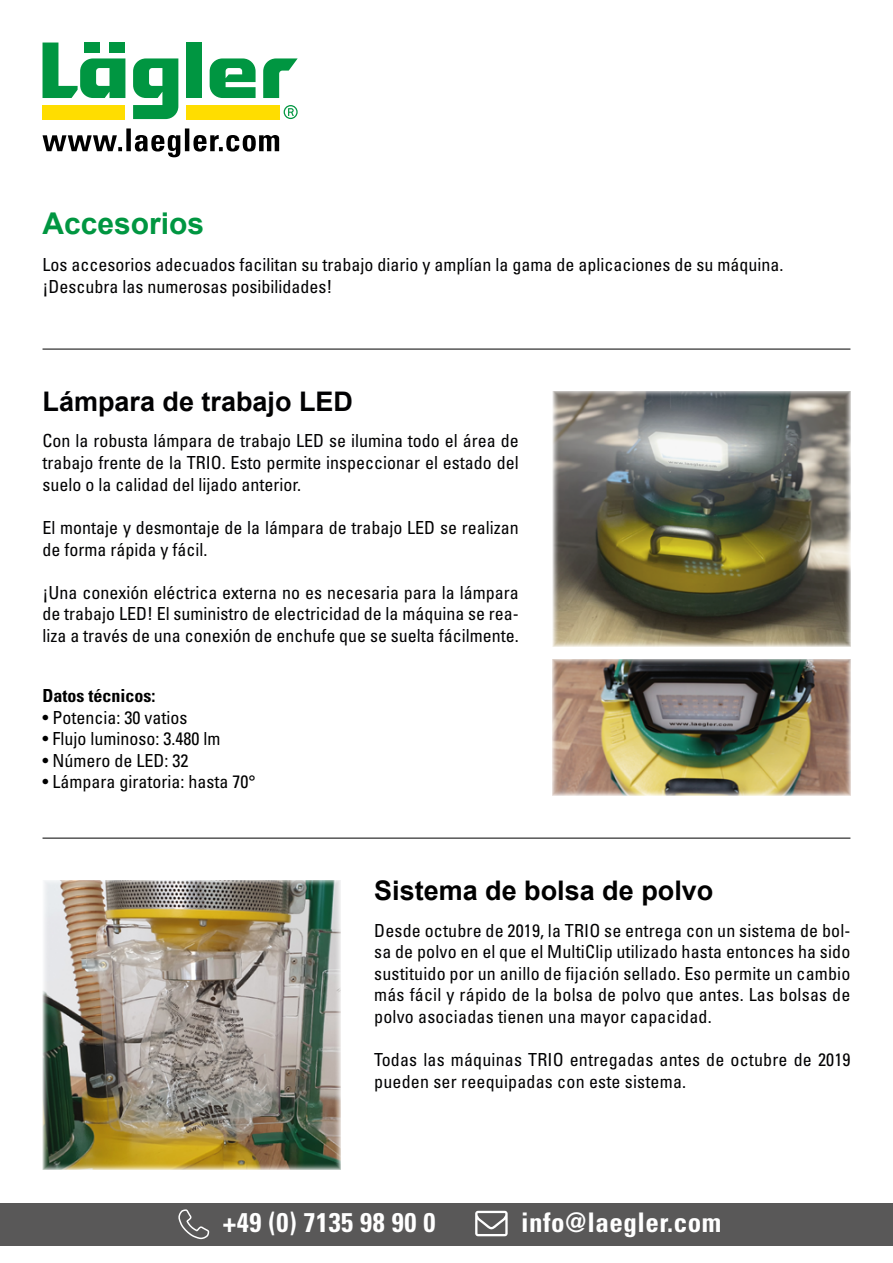
<style>
.page{position:relative;width:893px;height:1263px;background:#fff}
.page>*{position:absolute;margin:0;border:0;box-sizing:border-box;transform-origin:0 0}
.t1{font:700 30px "Arial";color:#009641}
.t2{font:700 condensed 27px "Univers LT Std";letter-spacing:.02em;color:#fff}
.t3{font:700 27px "Arial";color:#000}
.t4{font:700 27px "Arial";color:#020203}
.t5{font:condensed 18px/21.6px "Univers LT Pro";color:#020203;text-align:justify}
.t6{font:condensed 18px "Univers LT Pro";color:#000}
.t7{font:700 condensed 18px "Univers LT Pro";color:#000}
</style>
<div class="page">
<img style="left:553px;top:659px;width:297px;height:136px">
<img style="left:43px;top:880px;width:297px;height:289px">
<hr style="left:43px;top:838px;width:807px;height:1px;background:#000">
<hr style="left:43px;top:349px;width:807px;height:1px;background:#000">
<img style="left:553px;top:391px;width:297px;height:255px">
<div style="left:0;top:1203px;width:893px;height:43px;background:#595858"></div>
<svg style="left:178px;top:1209px;width:32px;height:31px"></svg>
<svg style="left:475px;top:1211px;width:33px;height:25px"></svg>
<div style="left:43px;top:105px;width:82px;height:14px;background:#fd0"></div>
<div style="left:186px;top:105px;width:93px;height:14px;background:#fd0"></div>
<svg style="left:263px;top:58px;width:35px;height:40px"></svg>
<svg style="left:210px;top:58px;width:46px;height:40px"></svg>
<div style="left:186px;top:43px;width:16px;height:55px;background:#009641"></div>
<svg style="left:133px;top:58px;width:45px;height:61px"></svg>
<svg style="left:43px;top:43px;width:82px;height:55px"></svg>
<svg style="left:284px;top:105px;width:14px;height:14px"></svg>
<svg style="left:43px;top:128px;width:236px;height:29px"></svg>
<h1 class="t1" style="left:43px;top:203px;width:163px">Accesorios</h1>
<p class="t5" style="left:43px;top:254px;width:742px">Los accesorios adecuados facilitan su trabajo diario y amplían la gama de aplicaciones de su máquina. ¡Descubra las numerosas posibilidades!</p>
<h2 class="t4" style="left:43px;top:382px;width:312px">Lámpara de trabajo LED</h2>
<p class="t5" style="left:43px;top:430px;width:478px">Con la robusta lámpara de trabajo LED se ilumina todo el área de trabajo frente de la TRIO. Esto permite inspeccionar el estado del suelo o la calidad del lijado anterior.</p>
<p class="t5" style="left:43px;top:516px;width:478px">El montaje y desmontaje de la lámpara de trabajo LED se realizan de forma rápida y fácil.</p>
<p class="t5" style="left:43px;top:581px;width:478px">¡Una conexión eléctrica externa no es necesaria para la lámpara de trabajo LED! El suministro de electricidad de la máquina se rea&shy;liza a través de una conexión de enchufe que se suelta fácilmente.</p>
<p class="t7" style="left:43px;top:684px;width:114px">Datos técnicos:</p>
<p class="t6" style="left:43px;top:706px;width:146px">• Potencia: 30 vatios</p>
<p class="t6" style="left:43px;top:727px;width:179px">• Flujo luminoso: 3.480 lm</p>
<p class="t6" style="left:43px;top:749px;width:147px">• Número de LED: 32</p>
<p class="t6" style="left:43px;top:770px;width:215px">• Lámpara giratoria: hasta 70°</p>
<h2 class="t3" style="left:374px;top:871px;width:341px">Sistema de bolsa de polvo</h2>
<p class="t5" style="left:374px;top:919px;width:478px">Desde octubre de 2019, la TRIO se entrega con un sistema de bol&shy;sa de polvo en el que el MultiClip utilizado hasta entonces ha sido sustituido por un anillo de fijación sellado. Eso permite un cambio más fácil y rápido de la bolsa de polvo que antes. Las bolsas de polvo asociadas tienen una mayor capacidad.</p>
<p class="t5" style="left:374px;top:1049px;width:478px">Todas las máquinas TRIO entregadas antes de octubre de 2019 pueden ser reequipadas con este sistema.</p>
<h2 class="t2" style="left:223px;top:1206px;width:214px">+49 (0) 7135 98 90 0</h2>
<h2 class="t2" style="left:521px;top:1206px;width:202px">info@laegler.com</h2>
</div>
